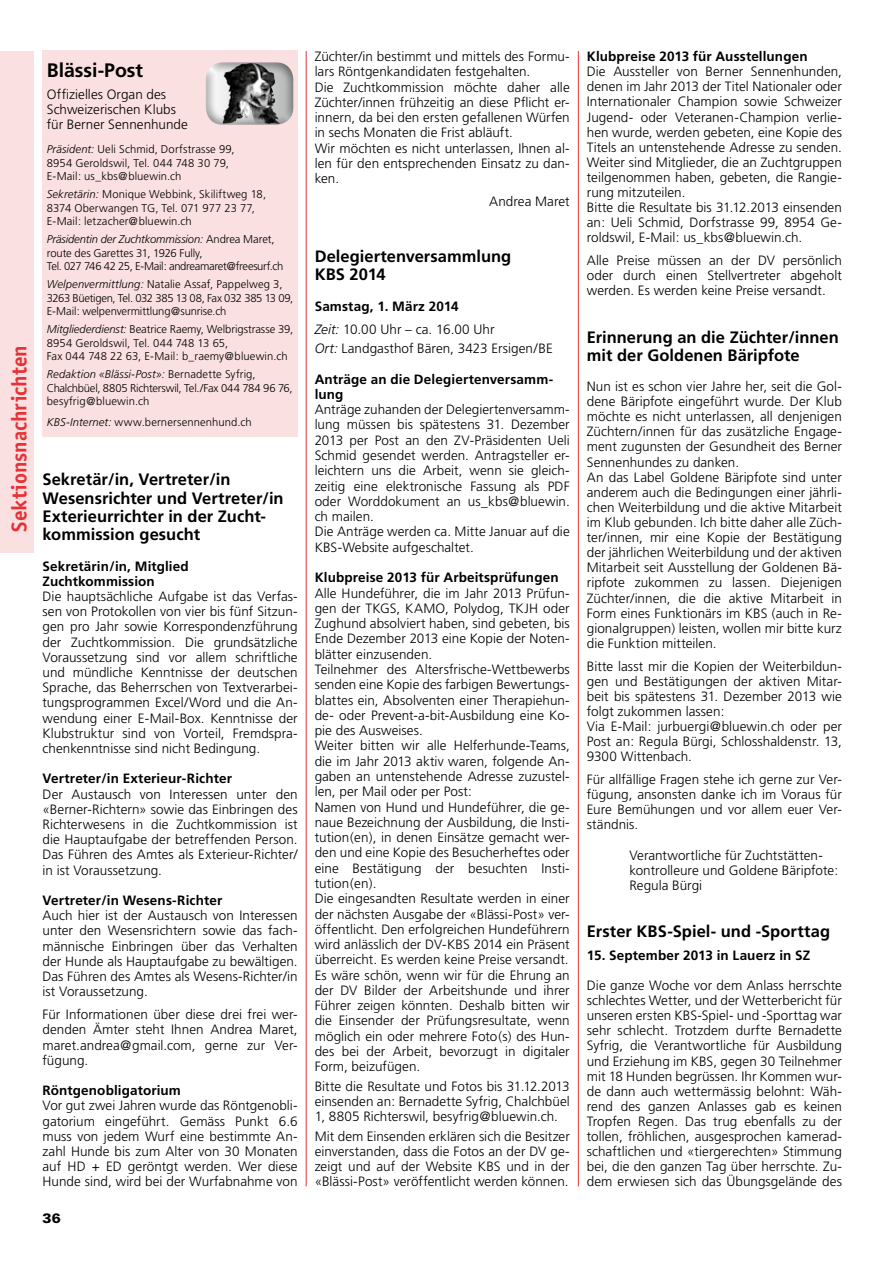
<style>
.page{position:relative;width:893px;height:1263px;background:#fff}
.page>*{position:absolute;margin:0;border:0;box-sizing:border-box;transform-origin:0 0}
.t1{font:700 21.3px "Officina Sans";color:#e73136}
.t2{font:700 19.5px "Frutiger";color:#000}
.t3{font:700 16.5px/18.1px "Frutiger";color:#000}
.t4{font:300 13.5px/15.1px "Frutiger";letter-spacing:.005em;color:#000;text-align:justify}
.t5{font:700 13.5px/15.1px "Frutiger";letter-spacing:.01em;color:#000}
.t6{font:900 13.5px "Univers";color:#000}
.t7{font:300 11.25px/13.5px "Frutiger";letter-spacing:.005em;color:#000}
.t8{font:300 11.25px/13.5px "Frutiger";letter-spacing:-.015em;color:#000}
.t9{font:300 11.25px/13.5px "Frutiger";letter-spacing:-.03em;color:#000}
.s1{font-style:italic}
.s2{font-weight:700}
</style>
<div class="page">
<hr style="left:306px;top:51px;width:1px;height:1135px;background:#e73136">
<hr style="left:578px;top:51px;width:1px;height:1135px;background:#e73136">
<div style="left:0;top:51px;width:34px;height:502px;background:#fbe0e1"></div>
<div style="left:43px;top:51px;width:255px;height:386px;background:#fbe0e1"></div>
<div style="left:204px;top:60px;width:90px;height:65px;background:#000;opacity:.5"></div>
<h1 class="t1" style="left:6px;top:531px;width:188px;rotate:-90deg">Sektionsnachrichten</h1>
<h2 class="t2" style="left:47px;top:58px;width:98px">Blässi-Post</h2>
<p class="t4" style="left:47px;top:87px;width:143px;text-align:left">Offizielles Organ des<br>Schweizerischen Klubs für Berner Sennenhunde</p>
<p class="t7" style="left:47px;top:143px;width:189px"><span class="s1">Präsident:</span> Ueli Schmid, Dorfstrasse 99,<br>8954 Geroldswil, Tel. 044 748 30 79,<br>E-Mail: us_kbs@bluewin.ch</p>
<p class="t7" style="left:47px;top:188px;width:221px"><span class="s1">Sekretärin:</span> Monique Webbink, Skiliftweg 18,<br>8374 Oberwangen TG, Tel. 071 977 23 77,<br>E-Mail: letzacher@bluewin.ch</p>
<p class="t9" style="left:47px;top:233px;width:238px"><span class="s1">Präsidentin der Zuchtkommission:</span> Andrea Maret, route des Garettes 31, 1926 Fully,<br>Tel. 027 746 42 25, E-Mail: andreamaret@freesurf.ch</p>
<p class="t8" style="left:47px;top:278px;width:248px"><span class="s1">Welpenvermittlung:</span> Natalie Assaf, Pappelweg 3,<br>3263 Büetigen, Tel. 032 385 13 08, Fax 032 385 13 09,<br>E-Mail: welpenvermittlung@sunrise.ch</p>
<p class="t7" style="left:47px;top:323px;width:248px"><span class="s1">Mitgliederdienst:</span> Beatrice Raemy, Welbrigstrasse 39,<br>8954 Geroldswil, Tel. 044 748 13 65,<br>Fax 044 748 22 63, E-Mail: b_raemy@bluewin.ch</p>
<p class="t7" style="left:47px;top:368px;width:247px"><span class="s1">Redaktion «Blässi-Post»:</span> Bernadette Syfrig,<br>Chalchbüel, 8805 Richterswil, Tel./Fax 044 784 96 76, besyfrig@bluewin.ch</p>
<p class="t7" style="left:47px;top:416px;width:207px"><span class="s1">KBS-Internet:</span> www.bernersennenhund.ch</p>
<p class="t3" style="left:43px;top:471px;width:243px">Sekretär/in, Vertreter/in<br>Wesensrichter und Vertreter/in<br>Exterieurrichter in der Zucht&shy;kommission gesucht</p>
<p class="t5" style="left:43px;top:558px;width:148px">Sekretärin/in, Mitglied<br>Zuchtkommission</p>
<p class="t4" style="left:43px;top:589px;width:257px">Die hauptsächliche Aufgabe ist das Verfas&shy;sen von Protokollen von vier bis fünf Sitzun&shy;gen pro Jahr sowie Korrespondenzführung der Zuchtkommission. Die grundsätzliche Voraussetzung sind vor allem schriftliche und mündliche Kenntnisse der deutschen Sprache, das Beherrschen von Textverarbei&shy;tungsprogrammen Excel/Word und die An&shy;wendung einer E-Mail-Box. Kenntnisse der Klubstruktur sind von Vorteil, Fremdspra&shy;chenkenntnisse sind nicht Bedingung.</p>
<p class="t5" style="left:43px;top:771px;width:191px">Vertreter/in Exterieur-Richter</p>
<p class="t4" style="left:43px;top:786px;width:257px">Der Austausch von Interessen unter den «Berner-Richtern» sowie das Einbringen des Richterwesens in die Zuchtkommission ist die Hauptaufgabe der betreffenden Person.<br>Das Führen des Amtes als Exterieur-Richter/ in ist Voraussetzung.</p>
<p class="t5" style="left:43px;top:893px;width:181px">Vertreter/in Wesens-Richter</p>
<p class="t4" style="left:43px;top:908px;width:257px">Auch hier ist der Austausch von Interessen unter den Wesensrichtern sowie das fach&shy;männische Einbringen über das Verhalten der Hunde als Hauptaufgabe zu bewältigen.<br>Das Führen des Amtes als Wesens-Richter/in ist Voraussetzung.</p>
<p class="t4" style="left:43px;top:1007px;width:257px">Für Informationen über diese drei frei wer&shy;denden Ämter steht Ihnen Andrea Maret, maret.andrea@gmail.com, gerne zur Ver&shy;fügung.</p>
<p class="t5" style="left:43px;top:1083px;width:140px">Röntgenobligatorium</p>
<p class="t4" style="left:43px;top:1098px;width:257px">Vor gut zwei Jahren wurde das Röntgenobli&shy;gatorium eingeführt. Gemäss Punkt 6.6 muss von jedem Wurf eine bestimmte An&shy;zahl Hunde bis zum Alter von 30 Monaten auf HD + ED geröntgt werden. Wer diese Hunde sind, wird bei der Wurfabnahme von</p>
<p class="t6" style="left:43px;top:1209px;width:20px">36</p>
<p class="t4" style="left:315px;top:49px;width:257px;text-align:left">Züchter/in bestimmt und mittels des Formu&shy;lars Röntgenkandidaten festgehalten.<br>Die Zuchtkommission möchte daher alle Züchter/innen frühzeitig an diese Pflicht er&shy;innern, da bei den ersten gefallenen Würfen in sechs Monaten die Frist abläuft.<br>Wir möchten es nicht unterlassen, Ihnen al&shy;len für den entsprechenden Einsatz zu dan&shy;ken.</p>
<p class="t4" style="left:489px;top:194px;width:82px">Andrea Maret</p>
<p class="t3" style="left:315px;top:247px;width:198px">Delegiertenversammlung<br>KBS 2014</p>
<p class="t4" style="left:315px;top:295px;width:181px;line-height:23.1px"><span class="s2">Samstag, 1. März 2014<br></span><span class="s1">Zeit:</span> 10.00 Uhr – ca. 16.00 Uhr</p>
<p class="t4" style="left:315px;top:341px;width:240px"><span class="s1">Ort:</span> Landgasthof Bären, 3423 Ersigen/BE</p>
<p class="t5" style="left:315px;top:371px;width:240px">Anträge an die Delegiertenversamm&shy;lung</p>
<p class="t4" style="left:315px;top:402px;width:257px;text-align:left">Anträge zuhanden der Delegiertenversamm&shy;lung müssen bis spätestens 31. Dezember 2013 per Post an den ZV-Präsidenten Ueli Schmid gesendet werden. Antragsteller er&shy;leichtern uns die Arbeit, wenn sie gleich&shy;zeitig eine elektronische Fassung als PDF oder Worddokument an us_kbs@bluewin. ch mailen.<br>Die Anträge werden ca. Mitte Januar auf die KBS-Website aufgeschaltet.</p>
<p class="t5" style="left:315px;top:570px;width:245px">Klubpreise 2013 für Arbeitsprüfungen</p>
<p class="t4" style="left:315px;top:585px;width:257px;text-align:left">Alle Hundeführer, die im Jahr 2013 Prüfun&shy;gen der TKGS, KAMO, Polydog, TKJH oder Zughund absolviert haben, sind gebeten, bis Ende Dezember 2013 eine Kopie der Noten&shy;blätter einzusenden.<br>Teilnehmer des Altersfrische-Wettbewerbs senden eine Kopie des farbigen Bewertungs&shy;blattes ein, Absolventen einer Therapiehun&shy;de- oder Prevent-a-bit-Ausbildung eine Ko&shy;pie des Ausweises.<br>Weiter bitten wir alle Helferhunde-Teams, die im Jahr 2013 aktiv waren, folgende An&shy;gaben an untenstehende Adresse zuzustel&shy;len, per Mail oder per Post:<br>Namen von Hund und Hundeführer, die ge&shy;naue Bezeichnung der Ausbildung, die Insti&shy;tution(en), in denen Einsätze gemacht wer&shy;den und eine Kopie des Besucherheftes oder eine Bestätigung der besuchten Insti&shy;tution(en).<br>Die eingesandten Resultate werden in einer der nächsten Ausgabe der «Blässi-Post» ver&shy;öffentlicht. Den erfolgreichen Hundeführern wird anlässlich der DV-KBS 2014 ein Präsent überreicht. Es werden keine Preise versandt.<br>Es wäre schön, wenn wir für die Ehrung an der DV Bilder der Arbeitshunde und ihrer Führer zeigen könnten. Deshalb bitten wir die Einsender der Prüfungsresultate, wenn möglich ein oder mehrere Foto(s) des Hun&shy;des bei der Arbeit, bevorzugt in digitaler Form, beizufügen.</p>
<p class="t4" style="left:315px;top:1078px;width:257px">Bitte die Resultate und Fotos bis 31.12.2013 einsenden an: Bernadette Syfrig, Chalchbüel 1, 8805 Richterswil, besyfrig@bluewin.ch.</p>
<p class="t4" style="left:315px;top:1128px;width:257px">Mit dem Einsenden erklären sich die Besitzer einverstanden, dass die Fotos an der DV ge&shy;zeigt und auf der Website KBS und in der «Blässi-Post» veröffentlicht werden können.</p>
<p class="t5" style="left:587px;top:49px;width:222px">Klubpreise 2013 für Ausstellungen</p>
<p class="t4" style="left:587px;top:64px;width:257px;text-align:left">Die Aussteller von Berner Sennenhunden, denen im Jahr 2013 der Titel Nationaler oder Internationaler Champion sowie Schweizer Jugend- oder Veteranen-Champion verlie&shy;hen wurde, werden gebeten, eine Kopie des Titels an untenstehende Adresse zu senden.<br>Weiter sind Mitglieder, die an Zuchtgruppen teilgenommen haben, gebeten, die Rangie&shy;rung mitzuteilen.<br>Bitte die Resultate bis 31.12.2013 einsenden an: Ueli Schmid, Dorfstrasse 99, 8954 Ge&shy;roldswil, E-Mail: us_kbs@bluewin.ch.</p>
<p class="t4" style="left:587px;top:253px;width:257px">Alle Preise müssen an der DV persönlich oder durch einen Stellvertreter abgeholt werden. Es werden keine Preise versandt.</p>
<p class="t3" style="left:587px;top:328px;width:254px">Erinnerung an die Züchter/innen mit der Goldenen Bäripfote</p>
<p class="t4" style="left:587px;top:379px;width:257px;text-align:left">Nun ist es schon vier Jahre her, seit die Gol&shy;dene Bäripfote eingeführt wurde. Der Klub möchte es nicht unterlassen, all denjenigen Züchtern/innen für das zusätzliche Engage&shy;ment zugunsten der Gesundheit des Berner Sennenhundes zu danken.<br>An das Label Goldene Bäripfote sind unter anderem auch die Bedingungen einer jährli&shy;chen Weiterbildung und die aktive Mitarbeit im Klub gebunden. Ich bitte daher alle Züch&shy;ter/innen, mir eine Kopie der Bestätigung der jährlichen Weiterbildung und der aktiven Mitarbeit seit Ausstellung der Goldenen Bä&shy;ripfote zukommen zu lassen. Diejenigen Züchter/innen, die die aktive Mitarbeit in Form eines Funktionärs im KBS (auch in Re&shy;gionalgruppen) leisten, wollen mir bitte kurz die Funktion mitteilen.</p>
<p class="t4" style="left:587px;top:658px;width:257px;text-align:left">Bitte lasst mir die Kopien der Weiterbildun&shy;gen und Bestätigungen der aktiven Mitar&shy;beit bis spätestens 31. Dezember 2013 wie folgt zukommen lassen:<br>Via E-Mail: jurbuergi@bluewin.ch oder per Post an: Regula Bürgi, Schlosshaldenstr. 13, 9300 Wittenbach.</p>
<p class="t4" style="left:587px;top:772px;width:257px">Für allfällige Fragen stehe ich gerne zur Ver&shy;fügung, ansonsten danke ich im Voraus für Eure Bemühungen und vor allem euer Ver&shy;ständnis.</p>
<p class="t4" style="left:629px;top:847px;width:210px;text-align:left">Verantwortliche für Zuchtstätten&shy;kontrolleure und Goldene Bäripfote:<br>Regula Bürgi</p>
<p class="t3" style="left:587px;top:922px;width:245px">Erster KBS-Spiel- und -Sporttag</p>
<p class="t5" style="left:587px;top:947px;width:225px">15. September 2013 in Lauerz in SZ</p>
<p class="t4" style="left:587px;top:978px;width:257px">Die ganze Woche vor dem Anlass herrschte schlechtes Wetter, und der Wetterbericht für unseren ersten KBS-Spiel- und -Sporttag war sehr schlecht. Trotzdem durfte Bernadette Syfrig, die Verantwortliche für Ausbildung und Erziehung im KBS, gegen 30 Teilnehmer mit 18 Hunden begrüssen. Ihr Kommen wur&shy;de dann auch wettermässig belohnt: Wäh&shy;rend des ganzen Anlasses gab es keinen Tropfen Regen. Das trug ebenfalls zu der tollen, fröhlichen, ausgesprochen kamerad&shy;schaftlichen und «tiergerechten» Stimmung bei, die den ganzen Tag über herrschte. Zu&shy;dem erwiesen sich das Übungsgelände des</p>
</div>
